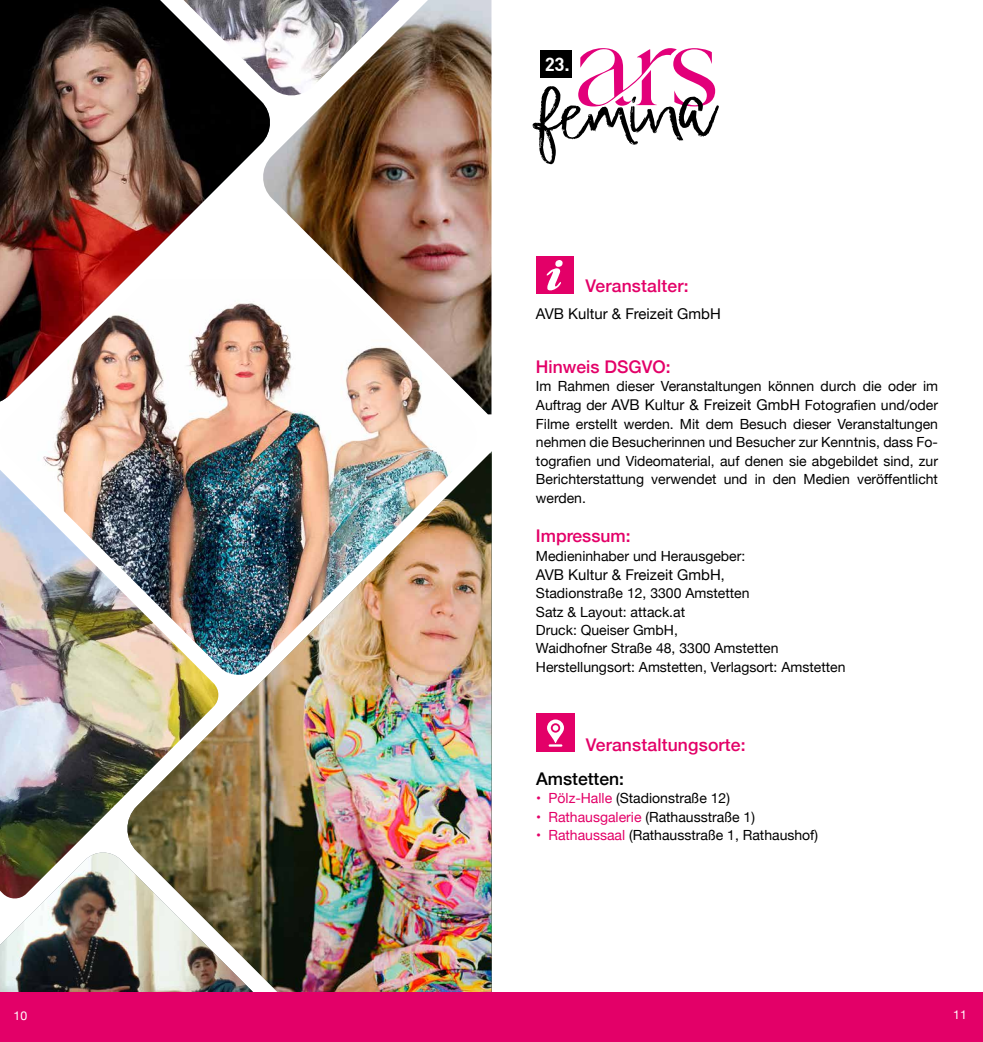
<style>
.page{position:relative;width:983px;height:1042px;background:#fff}
.page>*{position:absolute;margin:0;border:0;box-sizing:border-box;transform-origin:0 0}
.t1{font:18.55px "DIN Bold";color:#fff}
.t2{font:500 17.5px "Helvetica Neue";letter-spacing:.01em;color:#e30068}
.t3{font:500 17.5px "Helvetica Neue";color:#000}
.t4{font:14.88px "Helvetica Neue";color:#000}
.t5{font:14px/18.7px "Helvetica Neue";color:#000;text-align:justify}
.t6{font:12.25px "Helvetica Neue";color:#fff}
.s1{font-size:14.88px}
.s2{font-size:14px}
.s3{color:#e30068}
</style>
<div class="page">
<img style="left:220px;top:453px;width:271px;height:540px">
<img style="left:0;top:677px;width:220px;height:173px">
<img style="left:0;top:0;width:260px;height:196px">
<img style="left:260px;top:0;width:231px;height:414px">
<img style="left:183px;top:0;width:216px;height:98px">
<img style="left:0;top:850px;width:344px;height:143px">
<img style="left:0;top:852px;width:303px;height:141px">
<div style="left:536px;top:713px;width:38px;height:39px;background:#e30068"></div>
<svg style="left:547px;top:719px;width:17px;height:27px"></svg>
<div style="left:536px;top:256px;width:37px;height:38px;background:#e30068"></div>
<svg style="left:546px;top:260px;width:17px;height:31px"></svg>
<div style="left:0;top:993px;width:982px;height:49px;background:#e30068"></div>
<img style="left:0;top:196px;width:479px;height:84px">
<img style="left:0;top:280px;width:479px;height:397px">
<svg style="left:532px;top:48px;width:187px;height:117px"></svg>
<div style="left:540px;top:50px;width:32px;height:28px;background:#000"></div>
<h1 class="t1" style="left:544px;top:52px;width:26px">23.</h1>
<p class="t2" style="left:585px;top:272px;width:104px">Veranstalter:</p>
<p class="t4" style="left:536px;top:303px;width:186px">AVB Kultur &amp; Freizeit GmbH</p>
<p class="t2" style="left:536px;top:352px;width:136px">Hinweis DSGVO:</p>
<p class="t5" style="left:536px;top:378px;width:403px">Im Rahmen dieser Veranstaltungen können durch die oder im Auftrag der <span class="s1">AVB Kultur &amp; Freizeit GmbH</span> Fotografien und/oder Filme erstellt werden. Mit dem Besuch dieser Veranstaltungen nehmen die Besucherinnen und Besucher zur Kenntnis, dass Fo&shy;tografien und Videomaterial, auf denen sie abgebildet sind, zur Berichterstattung verwendet und in den Medien veröffentlicht werden.</p>
<p class="t2" style="left:536px;top:522px;width:96px">Impressum:</p>
<p class="t5" style="left:536px;top:547px;width:211px">Medieninhaber und Herausgeber:</p>
<p class="t4" style="left:536px;top:564px;width:190px">AVB Kultur &amp; Freizeit GmbH<span class="s2">,</span></p>
<p class="t5" style="left:535px;top:585px;width:311px;text-align:left">Stadionstraße 12, 3300 Amstetten<br>Satz &amp; Layout: attack.at<br>Druck: Queiser GmbH,<br>Waidhofner Straße 48, 3300 Amstetten Herstellungsort: Amstetten, Verlagsort: Amstetten</p>
<p class="t2" style="left:585px;top:731px;width:161px">Veranstaltungsorte:</p>
<p class="t3" style="left:536px;top:765px;width:89px">Amstetten:</p>
<p class="t5" style="left:536px;top:790px;width:195px"><span class="s3">• Pölz-Halle</span> (Stadionstraße 12)</p>
<p class="t5" style="left:536px;top:808px;width:220px"><span class="s3">• Rathausgalerie</span> (Rathausstraße 1)</p>
<p class="t5" style="left:536px;top:826px;width:283px"><span class="s3">• Rathaussaal</span> (Rathausstraße 1, Rathaushof)</p>
<p class="t6" style="left:14px;top:1006px;width:15px">10</p>
<p class="t6" style="left:952px;top:1005px;width:15px">11</p>
</div>
